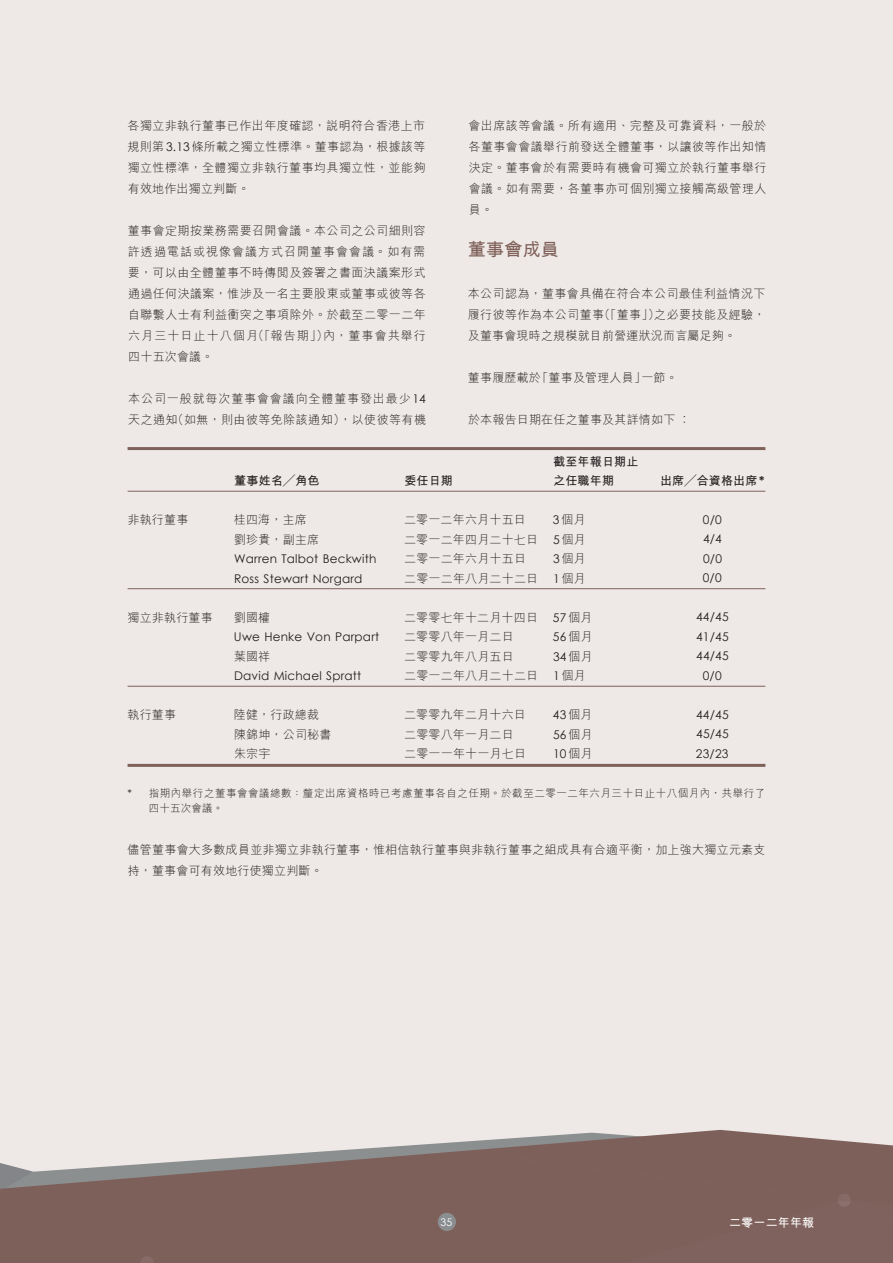
<style>
.page{position:relative;width:893px;height:1263px;background:#fff}
.page>*{position:absolute;margin:0;border:0;box-sizing:border-box;transform-origin:0 0}
.t1{font:700 18px "M Hei HK";letter-spacing:.015em;color:#80615a}
.t2{font:300 12px/21px "M Hei HK";letter-spacing:.015em;color:#231f20;text-align:justify}
.t3{font:12px "Century Gothic";letter-spacing:.015em;color:#231f20}
.t4{font:300 12px/21px "M Hei HK";letter-spacing:.075em;color:#231f20}
.t5{font:700 12px/19.5px "M Hei HK";letter-spacing:.015em;color:#231f20}
.t6{font:700 12px "M Hei HK";letter-spacing:.015em;color:#fff}
.t7{font:300 10.5px/15px "M Hei HK";letter-spacing:.05em;color:#231f20}
.t8{font:10.5px "Century Gothic";color:#fff}
.s1{font-family:"Century Gothic";font-weight:400}
.s2{font-family:"Century Gothic"}
.s3{font-family:"M Hei HK";font-weight:300}
</style>
<div class="page">
<div style="left:0;top:0;width:893px;height:1201px;background:#eee9e6"></div>
<svg style="left:159px;top:1144px;width:261px;height:119px;fill:#7e605a"></svg>
<svg style="left:420px;top:1130px;width:473px;height:133px;background:#846863"></svg>
<svg style="left:0;top:1163px;width:334px;height:100px;background:#816762"></svg>
<div style="left:438px;top:1213px;width:18px;height:18px;background:#8b8e90;border-radius:50%"></div>
<hr style="left:128px;top:447px;width:637px;height:3px;background:#80615a">
<hr style="left:128px;top:491px;width:637px;height:1px;background:#80615a">
<hr style="left:128px;top:588px;width:637px;height:1px;background:#80615a">
<hr style="left:128px;top:686px;width:637px;height:1px;background:#80615a">
<hr style="left:128px;top:764px;width:637px;height:3px;background:#80615a">
<p class="t2" style="left:128px;top:114px;width:299px">各獨立非執行董事已作出年度確認，說明符合香港上市規則第<span class="s1">3.13</span>條所載之獨立性標準。董事認為，根據該等獨立性標準，全體獨立非執行董事均具獨立性，並能夠有效地作出獨立判斷。</p>
<p class="t2" style="left:128px;top:219px;width:300px">董事會定期按業務需要召開會議。本公司之公司細則容許透過電話或視像會議方式召開董事會會議。如有需要，可以由全體董事不時傳閱及簽署之書面決議案形式通過任何決議案，惟涉及一名主要股東或董事或彼等各自聯繫人士有利益衝突之事項除外。於截至二零一二年六月三十日止十八個月（「報告期」）內，董事會共舉行四十五次會議。</p>
<p class="t4" style="left:128px;top:387px;width:299px">本公司一般就每次董事會會議向全體董事發出最少<span class="s1">14</span>天之通知（如無，則由彼等免除該通知），以使彼等有機</p>
<p class="t5" style="left:234px;top:470px;width:87px">董事姓名╱角色</p>
<p class="t5" style="left:404px;top:470px;width:50px">委任日期</p>
<p class="t2" style="left:468px;top:114px;width:299px">會出席該等會議。所有適用、完整及可靠資料，一般於各董事會會議舉行前發送全體董事，以讓彼等作出知情決定。董事會於有需要時有機會可獨立於執行董事舉行會議。如有需要，各董事亦可個別獨立接觸高級管理人員。</p>
<h1 class="t1" style="left:468px;top:236px;width:93px">董事會成員</h1>
<p class="t2" style="left:468px;top:282px;width:299px">本公司認為，董事會具備在符合本公司最佳利益情況下履行彼等作為本公司董事（「董事」）之必要技能及經驗，及董事會現時之規模就目前營運狀況而言屬足夠。</p>
<p class="t2" style="left:468px;top:366px;width:211px">董事履歷載於「董事及管理人員」一節。</p>
<p class="t2" style="left:468px;top:408px;width:224px">於本報告日期在任之董事及其詳情如下 ︰</p>
<p class="t5" style="left:553px;top:450px;width:87px">截至年報日期止之任職年期</p>
<p class="t5" style="left:660px;top:470px;width:106px">出席╱合資格出席<span class="s2">*</span></p>
<p class="t2" style="left:128px;top:509px;width:62px">非執行董事</p>
<p class="t2" style="left:234px;top:509px;width:75px">桂四海，主席</p>
<p class="t2" style="left:404px;top:509px;width:123px">二零一二年六月十五日</p>
<p class="t2" style="left:553px;top:509px;width:34px"><span class="s1">3</span>個月</p>
<p class="t3" style="left:703px;top:511px;width:20px">0/0</p>
<p class="t2" style="left:234px;top:528px;width:87px">劉珍貴，副主席</p>
<p class="t2" style="left:404px;top:528px;width:183px">二零一二年四月二十七日 <span class="s1">5</span>個月</p>
<p class="t3" style="left:703px;top:531px;width:20px">4/4</p>
<p class="t3" style="left:234px;top:550px;width:144px">Warren Talbot Beckwith</p>
<p class="t2" style="left:404px;top:548px;width:123px">二零一二年六月十五日</p>
<p class="t2" style="left:553px;top:548px;width:34px"><span class="s1">3</span>個月</p>
<p class="t3" style="left:703px;top:550px;width:20px">0/0</p>
<p class="t3" style="left:234px;top:570px;width:130px">Ross Stewart Norgard</p>
<p class="t2" style="left:404px;top:567px;width:183px">二零一二年八月二十二日 <span class="s1">1</span>個月</p>
<p class="t3" style="left:703px;top:570px;width:20px">0/0</p>
<p class="t2" style="left:128px;top:606px;width:87px">獨立非執行董事</p>
<p class="t2" style="left:234px;top:606px;width:38px">劉國權</p>
<p class="t2" style="left:404px;top:606px;width:190px">二零零七年十二月十四日 <span class="s1">57</span>個月</p>
<p class="t3" style="left:696px;top:609px;width:34px">44/45</p>
<p class="t3" style="left:234px;top:628px;width:147px">Uwe Henke Von Parpart</p>
<p class="t2" style="left:404px;top:626px;width:111px">二零零八年一月二日</p>
<p class="t3" style="left:553px;top:628px;width:41px">56<span class="s3">個月</span></p>
<p class="t3" style="left:696px;top:628px;width:34px">41/45</p>
<p class="t2" style="left:234px;top:645px;width:38px">葉國祥</p>
<p class="t2" style="left:404px;top:645px;width:111px">二零零九年八月五日</p>
<p class="t3" style="left:553px;top:648px;width:41px">34<span class="s3">個月</span></p>
<p class="t3" style="left:696px;top:648px;width:34px">44/45</p>
<p class="t3" style="left:234px;top:667px;width:129px">David Michael Spratt</p>
<p class="t2" style="left:404px;top:665px;width:183px">二零一二年八月二十二日 <span class="s1">1</span>個月</p>
<p class="t3" style="left:703px;top:667px;width:20px">0/0</p>
<p class="t2" style="left:128px;top:704px;width:50px">執行董事</p>
<p class="t2" style="left:234px;top:704px;width:87px">陸健，行政總裁</p>
<p class="t2" style="left:404px;top:704px;width:123px">二零零九年二月十六日</p>
<p class="t3" style="left:553px;top:706px;width:41px">43<span class="s3">個月</span></p>
<p class="t3" style="left:696px;top:706px;width:34px">44/45</p>
<p class="t2" style="left:234px;top:723px;width:99px">陳錦坤，公司秘書</p>
<p class="t2" style="left:404px;top:723px;width:111px">二零零八年一月二日</p>
<p class="t3" style="left:553px;top:726px;width:41px">56<span class="s3">個月</span></p>
<p class="t3" style="left:696px;top:726px;width:34px">45/45</p>
<p class="t2" style="left:234px;top:743px;width:38px">朱宗宇</p>
<p class="t2" style="left:404px;top:743px;width:123px">二零一一年十一月七日</p>
<p class="t3" style="left:553px;top:745px;width:41px">10<span class="s3">個月</span></p>
<p class="t3" style="left:696px;top:745px;width:34px">23/23</p>
<p class="t7" style="left:149px;top:785px;width:618px;text-indent:-21px"><span class="s1">*</span> 指期內舉行之董事會會議總數：釐定出席資格時已考慮董事各自之任期。於截至二零一二年六月三十日止十八個月內，共舉行了四十五次會議。</p>
<p class="t2" style="left:128px;top:838px;width:639px">儘管董事會大多數成員並非獨立非執行董事，惟相信執行董事與非執行董事之組成具有合適平衡，加上強大獨立元素支持，董事會可有效地行使獨立判斷。</p>
<p class="t8" style="left:441px;top:1214px;width:13px">35</p>
<p class="t6" style="left:729px;top:1214px;width:87px">二零一二年年報</p>
</div>
